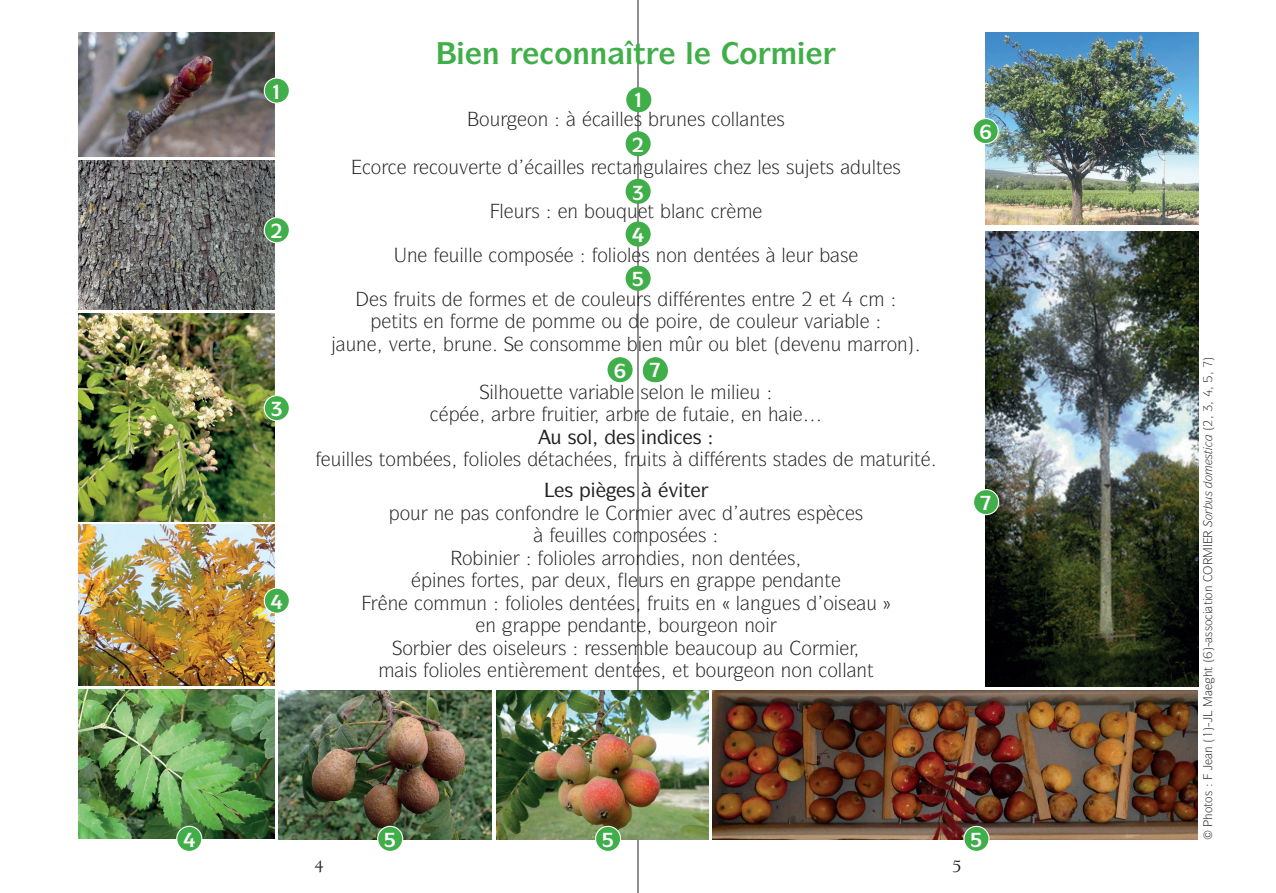
<style>
.page{position:relative;width:1276px;height:893px;background:#fff}
.page>*{position:absolute;margin:0;border:0;box-sizing:border-box;transform-origin:0 0}
.t1{font:700 30px "Symbol IT Cby BT";color:#40ae49}
.t2{font:19.5px "Symbol IT Cby BT";color:#231f20}
.t3{font:500 19.5px "Symbol IT Cby BT";color:#231f20}
.t4{font:500 18px "Berkeley Oldstyle IT Cby BT";color:#231f20}
.t5{font:12px "Symbol IT Cby BT";color:#231f20}
.t6{font:italic 12px "Symbol IT Cby BT";color:#231f20}
</style>
<div class="page">
<hr style="left:638px;top:0;width:1px;height:893px;background:#231f20">
<img style="left:79px;top:524px;width:195px;height:162px">
<img style="left:79px;top:33px;width:195px;height:123px">
<img style="left:79px;top:313px;width:195px;height:208px">
<img style="left:985px;top:33px;width:213px;height:191px">
<img style="left:985px;top:232px;width:213px;height:455px">
<img style="left:79px;top:690px;width:195px;height:149px">
<img style="left:279px;top:691px;width:212px;height:148px">
<img style="left:496px;top:691px;width:212px;height:148px">
<img style="left:79px;top:160px;width:195px;height:149px">
<img style="left:713px;top:691px;width:484px;height:148px">
<div style="left:626px;top:87px;width:25px;height:25px;background:#40ae49;border-radius:50%"></div>
<div style="left:625px;top:131px;width:25px;height:25px;background:#40ae49;border-radius:50%"></div>
<div style="left:264px;top:78px;width:25px;height:25px;background:#40ae49;border-radius:50%"></div>
<div style="left:264px;top:77px;width:26px;height:27px;border:1px solid #fff;border-radius:50%"></div>
<div style="left:264px;top:218px;width:25px;height:25px;background:#40ae49;border-radius:50%"></div>
<div style="left:264px;top:217px;width:26px;height:26px;border:1px solid #fff;border-radius:50%"></div>
<div style="left:264px;top:396px;width:25px;height:25px;background:#40ae49;border-radius:50%"></div>
<div style="left:264px;top:395px;width:26px;height:26px;border:1px solid #fff;border-radius:50%"></div>
<div style="left:264px;top:588px;width:25px;height:25px;background:#40ae49;border-radius:50%"></div>
<div style="left:264px;top:588px;width:26px;height:26px;border:1px solid #fff;border-radius:50%"></div>
<div style="left:177px;top:826px;width:25px;height:25px;background:#40ae49;border-radius:50%"></div>
<div style="left:176px;top:826px;width:26px;height:26px;border:1px solid #fff;border-radius:50%"></div>
<div style="left:378px;top:826px;width:25px;height:25px;background:#40ae49;border-radius:50%"></div>
<div style="left:377px;top:826px;width:26px;height:26px;border:1px solid #fff;border-radius:50%"></div>
<div style="left:595px;top:826px;width:25px;height:25px;background:#40ae49;border-radius:50%"></div>
<div style="left:595px;top:826px;width:26px;height:26px;border:1px solid #fff;border-radius:50%"></div>
<div style="left:964px;top:826px;width:25px;height:25px;background:#40ae49;border-radius:50%"></div>
<div style="left:963px;top:826px;width:26px;height:26px;border:1px solid #fff;border-radius:50%"></div>
<div style="left:973px;top:119px;width:25px;height:25px;background:#40ae49;border-radius:50%"></div>
<div style="left:972px;top:118px;width:26px;height:26px;border:1px solid #fff;border-radius:50%"></div>
<div style="left:973px;top:490px;width:25px;height:25px;background:#40ae49;border-radius:50%"></div>
<div style="left:973px;top:489px;width:26px;height:26px;border:1px solid #fff;border-radius:50%"></div>
<div style="left:625px;top:179px;width:25px;height:25px;background:#40ae49;border-radius:50%"></div>
<div style="left:625px;top:222px;width:25px;height:25px;background:#40ae49;border-radius:50%"></div>
<div style="left:625px;top:266px;width:25px;height:25px;background:#40ae49;border-radius:50%"></div>
<div style="left:607px;top:357px;width:25px;height:25px;background:#40ae49;border-radius:50%"></div>
<div style="left:643px;top:357px;width:25px;height:25px;background:#40ae49;border-radius:12px"></div>
<svg style="left:637px;top:251px;width:2px;height:11px"></svg>
<svg style="left:637px;top:295px;width:2px;height:11px"></svg>
<svg style="left:637px;top:407px;width:2px;height:14px"></svg>
<svg style="left:637px;top:573px;width:2px;height:39px"></svg>
<svg style="left:637px;top:662px;width:2px;height:15px"></svg>
<svg style="left:637px;top:314px;width:2px;height:37px"></svg>
<svg style="left:637px;top:429px;width:2px;height:39px"></svg>
<svg style="left:637px;top:482px;width:2px;height:38px"></svg>
<svg style="left:637px;top:528px;width:2px;height:37px"></svg>
<svg style="left:637px;top:618px;width:2px;height:37px"></svg>
<p class="t1" style="left:482px;top:34px;width:165px">■ □■■ ▼</p>
<p class="t2" style="left:527px;top:107px;width:50px">□■ →</p>
<p class="t2" style="left:615px;top:107px;width:171px">●● ▲ ◆■ ▲ □●● ■▼ ▲</p>
<p class="t2" style="left:438px;top:155px;width:55px">□◆❖ ▼</p>
<p class="t2" style="left:557px;top:155px;width:29px">●● ▲</p>
<p class="t2" style="left:616px;top:155px;width:54px">▼■◆●</p>
<p class="t2" style="left:757px;top:155px;width:79px">● ▲ ▲◆ ▼▲</p>
<p class="t2" style="left:861px;top:155px;width:41px">◆●▼ ▲</p>
<p class="t2" style="left:499px;top:199px;width:42px">●◆▲</p>
<p class="t2" style="left:567px;top:199px;width:130px">■ □◆❑◆ ▼ ● ■</p>
<p class="t2" style="left:407px;top:243px;width:67px">■ ◆●●</p>
<p class="t2" style="left:497px;top:243px;width:58px">□ □▲</p>
<p class="t2" style="left:597px;top:243px;width:92px">□● □● ▲ ■□■</p>
<p class="t2" style="left:714px;top:243px;width:94px">■▼ ▲ → ●◆</p>
<p class="t2" style="left:379px;top:287px;width:58px">▲ ◆▼▲</p>
<p class="t2" style="left:474px;top:287px;width:76px">□ ▲ ▼</p>
<p class="t2" style="left:590px;top:287px;width:63px">□◆● ◆ ▲</p>
<p class="t2" style="left:710px;top:287px;width:70px">■▼ ▲ ■▼</p>
<p class="t2" style="left:391px;top:309px;width:76px">▼▼▲ ■ □</p>
<p class="t2" style="left:745px;top:309px;width:70px">□◆● ◆ ❖</p>
<p class="t2" style="left:855px;top:309px;width:6px">●</p>
<p class="t2" style="left:346px;top:332px;width:77px">◆■ ❖ ▼</p>
<p class="t2" style="left:538px;top:332px;width:41px">□■▲□</p>
<p class="t2" style="left:652px;top:332px;width:117px">■ □◆ ● ▼</p>
<p class="t2" style="left:801px;top:332px;width:42px">❖ ■◆</p>
<p class="t2" style="left:494px;top:380px;width:86px">● □◆ ▼▼ ❖</p>
<p class="t2" style="left:620px;top:380px;width:76px">● ▲ ●□■ ●</p>
<p class="t2" style="left:751px;top:402px;width:12px">■</p>
<p class="t3" style="left:550px;top:425px;width:43px">◆ ▲□●</p>
<p class="t2" style="left:331px;top:447px;width:67px">◆●● ▲ ▼□</p>
<p class="t2" style="left:443px;top:447px;width:80px">▲ □●□● ▲</p>
<p class="t2" style="left:604px;top:447px;width:80px">▲ ◆▼▲ →</p>
<p class="t2" style="left:741px;top:447px;width:48px">■▼▲ ▲▼</p>
<p class="t2" style="left:885px;top:447px;width:37px">▼◆ ▼</p>
<p class="t3" style="left:564px;top:478px;width:127px">▲ ➔ ▲ → ❖▼</p>
<p class="t2" style="left:400px;top:501px;width:46px">□◆ ■</p>
<p class="t2" style="left:481px;top:501px;width:72px">▲ □■ □■</p>
<p class="t2" style="left:749px;top:501px;width:116px">◆▼▲ ▲➔ ▲</p>
<p class="t2" style="left:533px;top:523px;width:100px">→ ◆●● ▲ □</p>
<p class="t2" style="left:659px;top:523px;width:49px">□▲ ▲</p>
<p class="t2" style="left:543px;top:546px;width:54px">□●□● ▲</p>
<p class="t2" style="left:671px;top:546px;width:54px">▲ ■□■</p>
<p class="t2" style="left:750px;top:546px;width:47px">■▼ ▲</p>
<p class="t2" style="left:436px;top:568px;width:84px">■▲ □▼▲</p>
<p class="t2" style="left:585px;top:568px;width:106px">◆ ●◆▲ ■</p>
<p class="t2" style="left:782px;top:568px;width:50px">■ ■▼</p>
<p class="t2" style="left:466px;top:591px;width:99px">◆■ □● □● ▲</p>
<p class="t2" style="left:590px;top:591px;width:289px">■▼ ▲ ◆▼▲ ■ ●■◆▲ □▲ ◆</p>
<p class="t2" style="left:485px;top:613px;width:12px">■</p>
<p class="t2" style="left:588px;top:613px;width:50px">■ ■▼</p>
<p class="t2" style="left:717px;top:613px;width:50px">□■ ■□</p>
<p class="t2" style="left:478px;top:636px;width:89px">▲ □▲●◆▲</p>
<p class="t2" style="left:654px;top:636px;width:93px">● ◆ □◆</p>
<p class="t2" style="left:409px;top:658px;width:121px">▲ □●□● ▲ ■▼➔</p>
<p class="t2" style="left:615px;top:658px;width:113px">■▼ ▲ ▼ □◆</p>
<p class="t2" style="left:754px;top:658px;width:121px">□■ ■□■ □●● ■▼</p>
<p class="t4" style="left:314px;top:856px;width:11px">4</p>
<p class="t4" style="left:952px;top:856px;width:11px">5</p>
<p class="t6" style="left:1200px;top:520px;width:47px;rotate:-90deg">□ ◆▲ □</p>
<p class="t5" style="left:1200px;top:636px;width:52px;rotate:-90deg">▲▲□ ▼ □■</p>
<p class="t5" style="left:1200px;top:753px;width:8px;rotate:-90deg">■</p>
<p class="t5" style="left:1200px;top:813px;width:24px;rotate:-90deg">□▼□▲</p>
</div>
